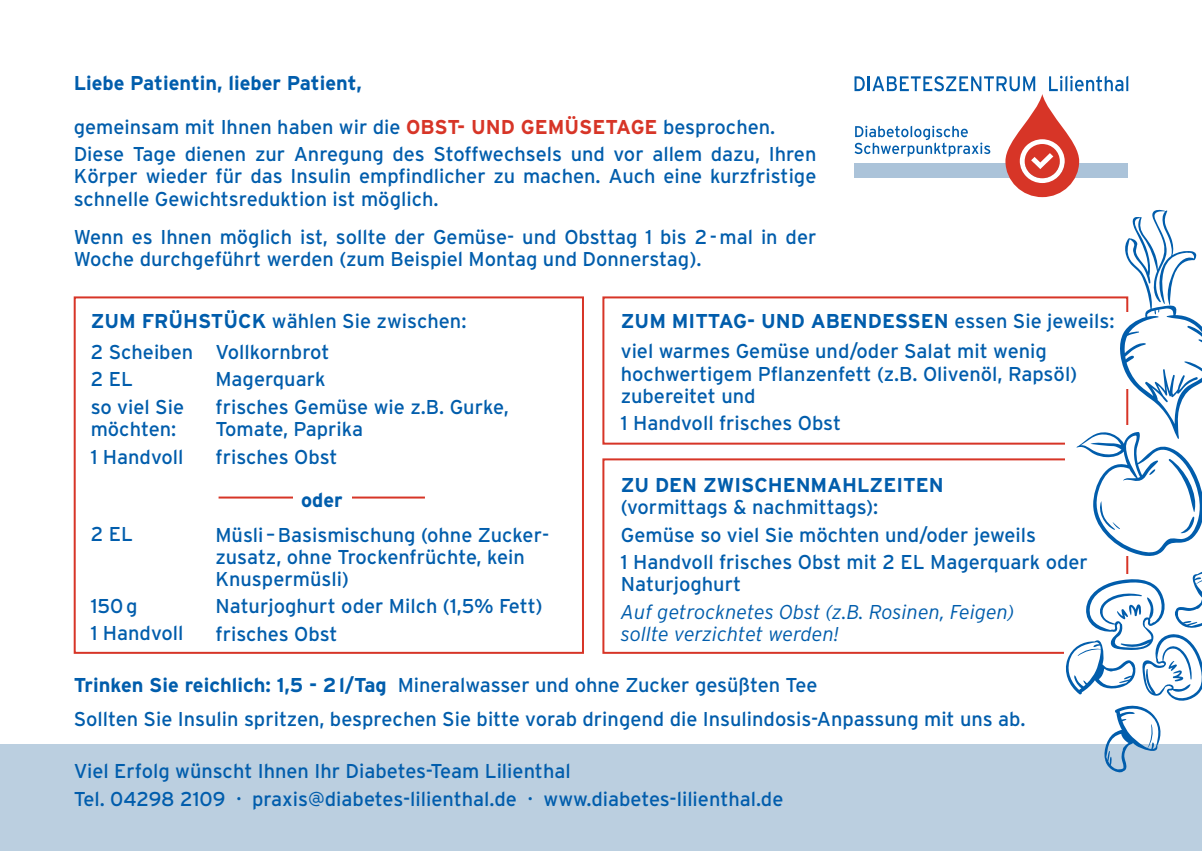
<style>
.page{position:relative;width:1202px;height:851px;background:#fff}
.page>*{position:absolute;margin:0;border:0;box-sizing:border-box;transform-origin:0 0}
.t1{font:20px/27.6px "Interstate";color:#015dac}
.t2{font:italic 300 20px/22px "Interstate";color:#015dac}
.t3{font:700 20px "Interstate";color:#015dac}
.s1{font-weight:700;color:#d73527}
.s2{font-weight:700}
</style>
<div class="page">
<div style="left:0;top:744px;width:1202px;height:106px;background:#bbcfe0"></div>
<div style="left:74px;top:296px;width:510px;height:357px;border:2px solid #d73527"></div>
<div style="left:602px;top:296px;width:526px;height:148px;border:2px solid #d73527"></div>
<svg style="left:854px;top:76px;width:274px;height:121px"></svg>
<div style="left:602px;top:458px;width:526px;height:195px;border:2px solid #d73527"></div>
<hr style="left:219px;top:496px;width:206px;height:2px;background:#d73527">
<div style="left:293px;top:490px;width:58px;height:19px;background:#fff"></div>
<div style="left:1066px;top:425px;width:119px;height:38px;background:#fff"></div>
<svg style="left:1076px;top:209px;width:126px;height:349px"></svg>
<svg style="left:1063px;top:567px;width:139px;height:206px"></svg>
<p class="t3" style="left:74px;top:72px;width:290px">Liebe Patientin, lieber Patient,</p>
<p class="t1" style="left:74px;top:113px;width:744px">gemeinsam mit Ihnen haben wir die <span class="s1">OBST- UND GEMÜSETAGE</span> besprochen.<br>Diese Tage dienen zur Anregung des Stoffwechsels und vor allem dazu, Ihren</p>
<p class="t1" style="left:74px;top:165px;width:744px;line-height:22px">Körper wieder für das Insulin empfindlicher zu machen. Auch eine kurzfristige schnelle Gewichtsreduktion ist möglich.</p>
<p class="t1" style="left:74px;top:226px;width:744px;line-height:22px">Wenn es Ihnen möglich ist, sollte der Gemüse- und Obsttag 1 bis 2-mal in der<br>Woche durchgeführt werden (zum Beispiel Montag und Donnerstag).</p>
<p class="t1" style="left:91px;top:307px;width:377px"><span class="s2">ZUM FRÜHSTÜCK</span> wählen Sie zwischen:</p>
<p class="t1" style="left:91px;top:337px;width:104px">2 Scheiben<br>2 EL<br>so viel Sie</p>
<p class="t1" style="left:91px;top:415px;width:94px">möchten:<br>1 Handvoll</p>
<p class="t1" style="left:91px;top:520px;width:44px">2 EL</p>
<p class="t1" style="left:91px;top:591px;width:94px">150g<br>1 Handvoll</p>
<p class="t1" style="left:215px;top:337px;width:295px">Vollkornbrot<br>Magerquark<br>frisches Gemüse wie z.B. Gurke,</p>
<p class="t1" style="left:215px;top:415px;width:149px">Tomate, Paprika frisches Obst</p>
<p class="t3" style="left:301px;top:488px;width:43px">oder</p>
<p class="t1" style="left:215px;top:523px;width:335px;line-height:22px">Müsli –Basismischung (ohne Zucker&shy;zusatz, ohne Trockenfrüchte, kein<br>Knuspermüsli)</p>
<p class="t1" style="left:215px;top:592px;width:328px">Naturjoghurt oder Milch (1,5% Fett) frisches Obst</p>
<p class="t1" style="left:621px;top:305px;width:495px;line-height:30.4px"><span class="s2">ZUM MITTAG- UND ABENDESSEN</span> essen Sie jeweils: viel warmes Gemüse und/oder Salat mit wenig</p>
<p class="t1" style="left:621px;top:362px;width:458px;line-height:22px">hochwertigem Pflanzenfett (z.B. Olivenöl, Rapsöl) zubereitet und</p>
<p class="t1" style="left:621px;top:409px;width:222px">1 Handvoll frisches Obst</p>
<p class="t3" style="left:621px;top:473px;width:324px">ZU DEN ZWISCHENMAHLZEITEN</p>
<p class="t1" style="left:621px;top:492px;width:469px">(vormittags &amp; nachmittags):<br>Gemüse so viel Sie möchten und/oder jeweils<br>1 Handvoll frisches Obst mit 2 EL Magerquark oder</p>
<p class="t1" style="left:621px;top:570px;width:122px">Naturjoghurt</p>
<p class="t2" style="left:621px;top:600px;width:395px">Auf getrocknetes Obst (z.B. Rosinen, Feigen) sollte verzichtet werden!</p>
<p class="t1" style="left:74px;top:668px;width:953px;line-height:33.4px"><span class="s2">Trinken Sie reichlich: 1,5 - 2l/Tag</span> Mineralwasser und ohne Zucker gesüßten Tee<br>Sollten Sie Insulin spritzen, besprechen Sie bitte vorab dringend die Insulindosis-Anpassung mit uns ab.</p>
<p class="t1" style="left:74px;top:756px;width:711px">Viel Erfolg wünscht Ihnen Ihr Diabetes-Team Lilienthal<br>Tel. 04298 2109 · praxis@diabetes-lilienthal.de · www.diabetes-lilienthal.de</p>
</div>
